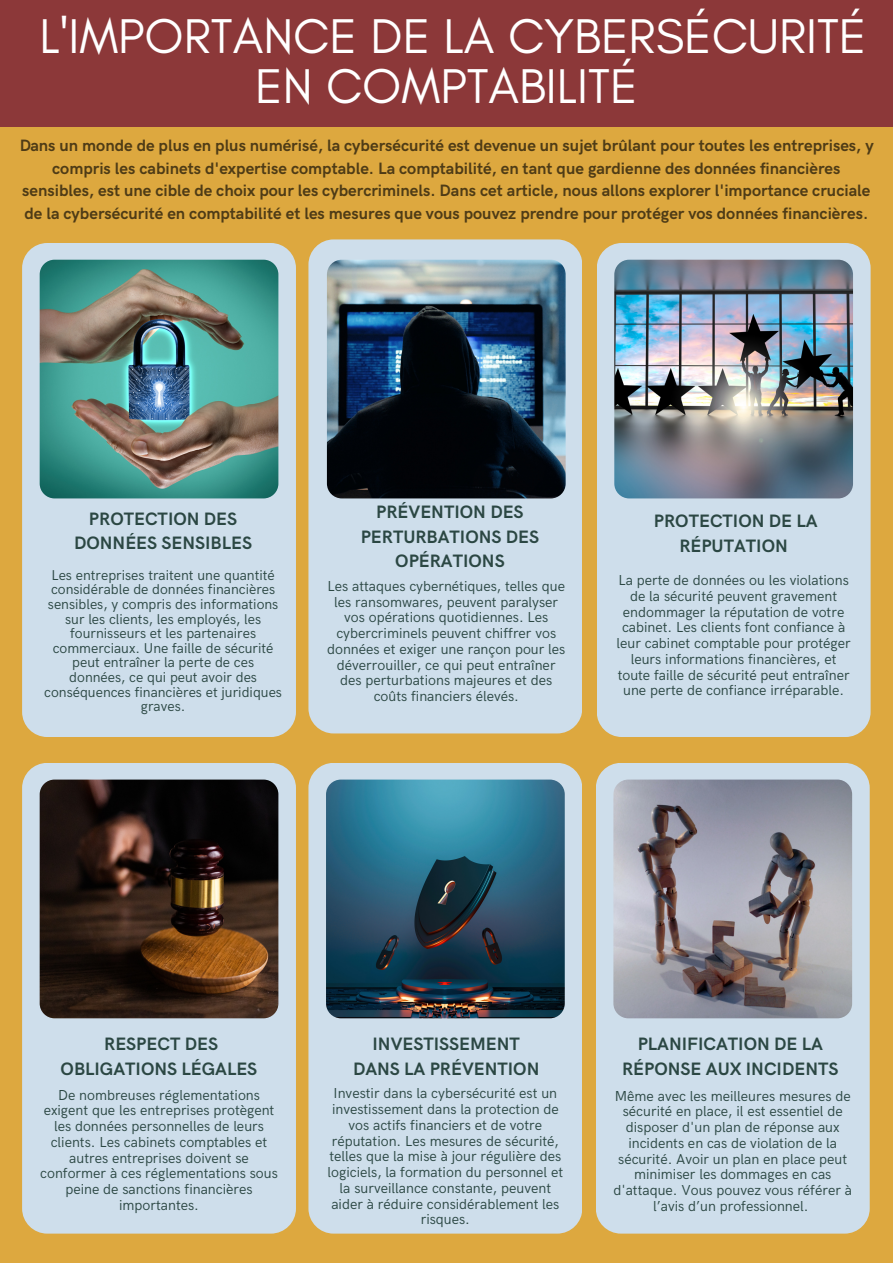
<style>
.page{position:relative;width:893px;height:1264px;background:#fff}
.page>*{position:absolute;margin:0;border:0;box-sizing:border-box;transform-origin:0 0}
.t1{font:49.65px/49.5px "Glacial Indifference";color:#fff;text-align:center}
.t2{font:700 18px/24.8px "HK Grotesk";color:#2b4743;text-align:center}
.t3{font:700 16.5px/22.5px "HK Grotesk";color:#000;text-align:center}
.t4{font:14.55px/15.8px "HK Grotesk";color:#2b4743;text-align:center}
.t5{font:14.25px/14.5px "HK Grotesk";color:#2b4743;text-align:center}
</style>
<div class="page">
<div style="left:0;top:0;width:892px;height:1262px;background:#dda83f"></div>
<div style="left:22px;top:243px;width:274px;height:494px;background:#cedeeb;border-radius:25px"></div>
<img style="left:40px;top:260px;width:238px;height:238px;border-radius:15px">
<div style="left:308px;top:239px;width:274px;height:494px;background:#cedeeb;border-radius:25px"></div>
<img style="left:327px;top:260px;width:238px;height:238px;border-radius:15px">
<div style="left:22px;top:763px;width:274px;height:470px;background:#cedeeb;border-radius:25px"></div>
<img style="left:40px;top:779px;width:238px;height:239px;border-radius:15px">
<div style="left:308px;top:763px;width:274px;height:470px;background:#cedeeb;border-radius:25px"></div>
<img style="left:326px;top:779px;width:238px;height:239px;border-radius:15px">
<div style="left:0;top:0;width:892px;height:127px;background:#8c3839"></div>
<div style="left:596px;top:243px;width:274px;height:494px;background:#cedeeb;border-radius:25px"></div>
<img style="left:614px;top:260px;width:239px;height:238px;border-radius:15px">
<div style="left:595px;top:763px;width:274px;height:470px;background:#cedeeb;border-radius:25px"></div>
<img style="left:613px;top:779px;width:239px;height:239px;border-radius:15px">
<p class="t1" style="left:40px;top:11px;width:828px">L'IMPORTANCE DE LA CYBERSÉCURITÉ<br>EN COMPTABILITÉ</p>
<p class="t3" style="left:19px;top:135px;width:856px">Dans un monde de plus en plus numérisé, la cybersécurité est devenue un sujet brûlant pour toutes les entreprises, y compris les cabinets d'expertise comptable. La comptabilité, en tant que gardienne des données financières sensibles, est une cible de choix pour les cybercriminels. Dans cet article, nous allons explorer l'importance cruciale de la cybersécurité en comptabilité et les mesures que vous pouvez prendre pour protéger vos données financières.</p>
<p class="t2" style="left:74px;top:507px;width:179px">PROTECTION DES<br>DONNÉES SENSIBLES</p>
<p class="t5" style="left:44px;top:568px;width:239px">Les entreprises traitent une quantité considérable de données financières sensibles, y compris des informations sur les clients, les employés, les fournisseurs et les partenaires commerciaux. Une faille de sécurité peut entraîner la perte de ces données, ce qui peut avoir des conséquences financières et juridiques graves.</p>
<p class="t2" style="left:361px;top:500px;width:180px">PRÉVENTION DES<br>PERTURBATIONS DES<br>OPÉRATIONS</p>
<p class="t4" style="left:327px;top:578px;width:240px">Les attaques cybernétiques, telles que les ransomwares, peuvent paralyser vos opérations quotidiennes. Les cybercriminels peuvent chiffrer vos données et exiger une rançon pour les déverrouiller, ce qui peut entraîner des perturbations majeures et des coûts financiers élevés.</p>
<p class="t2" style="left:654px;top:509px;width:165px">PROTECTION DE LA<br>RÉPUTATION</p>
<p class="t4" style="left:616px;top:573px;width:236px">La perte de données ou les violations de la sécurité peuvent gravement endommager la réputation de votre cabinet. Les clients font confiance à leur cabinet comptable pour protéger leurs informations financières, et toute faille de sécurité peut entraîner une perte de confiance irréparable.</p>
<p class="t2" style="left:61px;top:1032px;width:198px">RESPECT DES<br>OBLIGATIONS LÉGALES</p>
<p class="t4" style="left:40px;top:1087px;width:239px">De nombreuses réglementations exigent que les entreprises protègent les données personnelles de leurs clients. Les cabinets comptables et autres entreprises doivent se conformer à ces réglementations sous peine de sanctions financières importantes.</p>
<p class="t2" style="left:353px;top:1032px;width:188px">INVESTISSEMENT<br>DANS LA PRÉVENTION</p>
<p class="t4" style="left:327px;top:1086px;width:237px">Investir dans la cybersécurité est un investissement dans la protection de vos actifs financiers et de votre réputation. Les mesures de sécurité, telles que la mise à jour régulière des logiciels, la formation du personnel et la surveillance constante, peuvent aider à réduire considérablement les risques.</p>
<p class="t2" style="left:622px;top:1032px;width:218px">PLANIFICATION DE LA<br>RÉPONSE AUX INCIDENTS</p>
<p class="t4" style="left:613px;top:1088px;width:240px">Même avec les meilleures mesures de sécurité en place, il est essentiel de disposer d'un plan de réponse aux incidents en cas de violation de la sécurité. Avoir un plan en place peut minimiser les dommages en cas d'attaque. Vous pouvez vous référer à l’avis d’un professionnel.</p>
</div>
